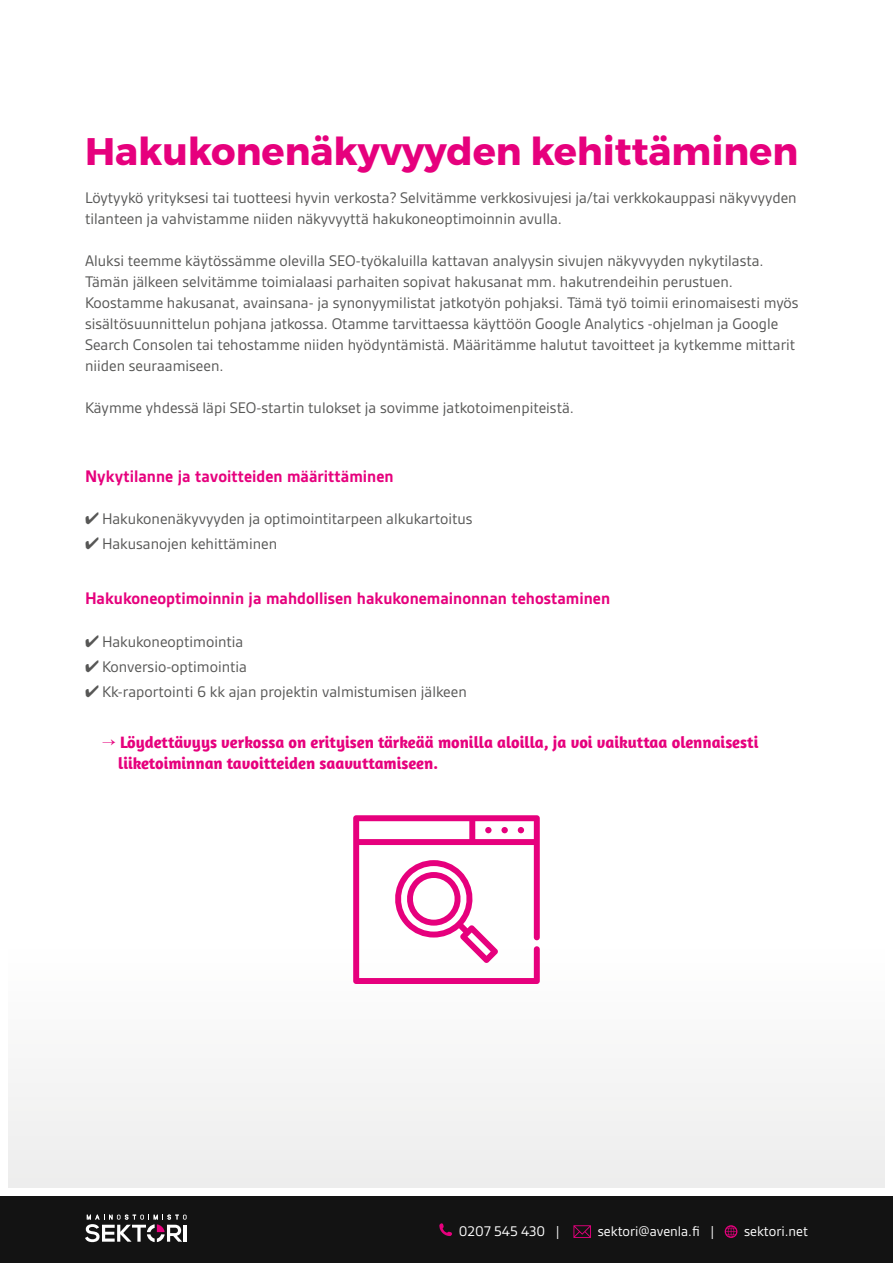
<style>
.page{position:relative;width:893px;height:1263px;background:#fff}
.page>*{position:absolute;margin:0;border:0;box-sizing:border-box;transform-origin:0 0}
.t1{font:700 38.4px "Montserrat";color:#e6007d}
.t2{font:700 18px "Gesta";color:#e6007d}
.t3{font:16.5px/21px "Gesta";color:#575756}
.t4{font:700 16.5px/21px "Amaranth";color:#e6007d}
.t5{font:15px "Gesta";color:#fff}
</style>
<div class="page">
<div style="left:9px;top:290px;width:875px;height:898px;background:linear-gradient(to bottom,#fff,#f6f6f6)"></div>
<div style="left:0;top:1196px;width:893px;height:67px;background:#131313"></div>
<svg style="left:85px;top:1214px;width:102px;height:28px"></svg>
<svg style="left:439px;top:1223px;width:13px;height:13px"></svg>
<svg style="left:573px;top:1225px;width:18px;height:13px"></svg>
<svg style="left:725px;top:1225px;width:12px;height:13px"></svg>
<svg style="left:353px;top:815px;width:187px;height:169px"></svg>
<h1 class="t1" style="left:85px;top:128px;width:715px">Hakukonenäkyvyyden kehittäminen</h1>
<p class="t3" style="left:85px;top:187px;width:713px">Löytyykö yrityksesi tai tuotteesi hyvin verkosta? Selvitämme verkkosivujesi ja/tai verkkokauppasi näkyvyyden tilanteen ja vahvistamme niiden näkyvyyttä hakukoneoptimoinnin avulla.</p>
<p class="t3" style="left:85px;top:250px;width:715px">Aluksi teemme käytössämme olevilla SEO-työkaluilla kattavan analyysin sivujen näkyvyyden nykytilasta.<br>Tämän jälkeen selvitämme toimialaasi parhaiten sopivat hakusanat mm. hakutrendeihin perustuen.<br>Koostamme hakusanat, avainsana- ja synonyymilistat jatkotyön pohjaksi. Tämä työ toimii erinomaisesti myös sisältösuunnittelun pohjana jatkossa. Otamme tarvittaessa käyttöön Google Analytics -ohjelman ja Google Search Consolen tai tehostamme niiden hyödyntämistä. Määritämme halutut tavoitteet ja kytkemme mittarit niiden seuraamiseen.</p>
<p class="t3" style="left:85px;top:397px;width:490px">Käymme yhdessä läpi SEO-startin tulokset ja sovimme jatkotoimenpiteistä.</p>
<p class="t2" style="left:85px;top:465px;width:310px">Nykytilanne ja tavoitteiden määrittäminen</p>
<p class="t3" style="left:85px;top:508px;width:389px">✔ Hakukonenäkyvyyden ja optimointitarpeen alkukartoitus</p>
<p class="t3" style="left:85px;top:533px;width:194px">✔ Hakusanojen kehittäminen</p>
<p class="t2" style="left:85px;top:588px;width:527px">Hakukoneoptimoinnin ja mahdollisen hakukonemainonnan tehostaminen</p>
<p class="t3" style="left:85px;top:631px;width:160px">✔ Hakukoneoptimointia</p>
<p class="t3" style="left:85px;top:656px;width:163px">✔ Konversio-optimointia</p>
<p class="t3" style="left:85px;top:681px;width:383px">✔ Kk-raportointi 6 kk ajan projektin valmistumisen jälkeen</p>
<p class="t4" style="left:118px;top:731px;width:642px;text-indent:-16px">→ Löydettävyys verkossa on erityisen tärkeää monilla aloilla, ja voi vaikuttaa olennaisesti liiketoiminnan tavoitteiden saavuttamiseen.</p>
<p class="t5" style="left:459px;top:1223px;width:103px">0207 545 430 |</p>
<p class="t5" style="left:598px;top:1223px;width:118px">sektori@avenla.fi |</p>
<p class="t5" style="left:744px;top:1223px;width:65px">sektori.net</p>
</div>
